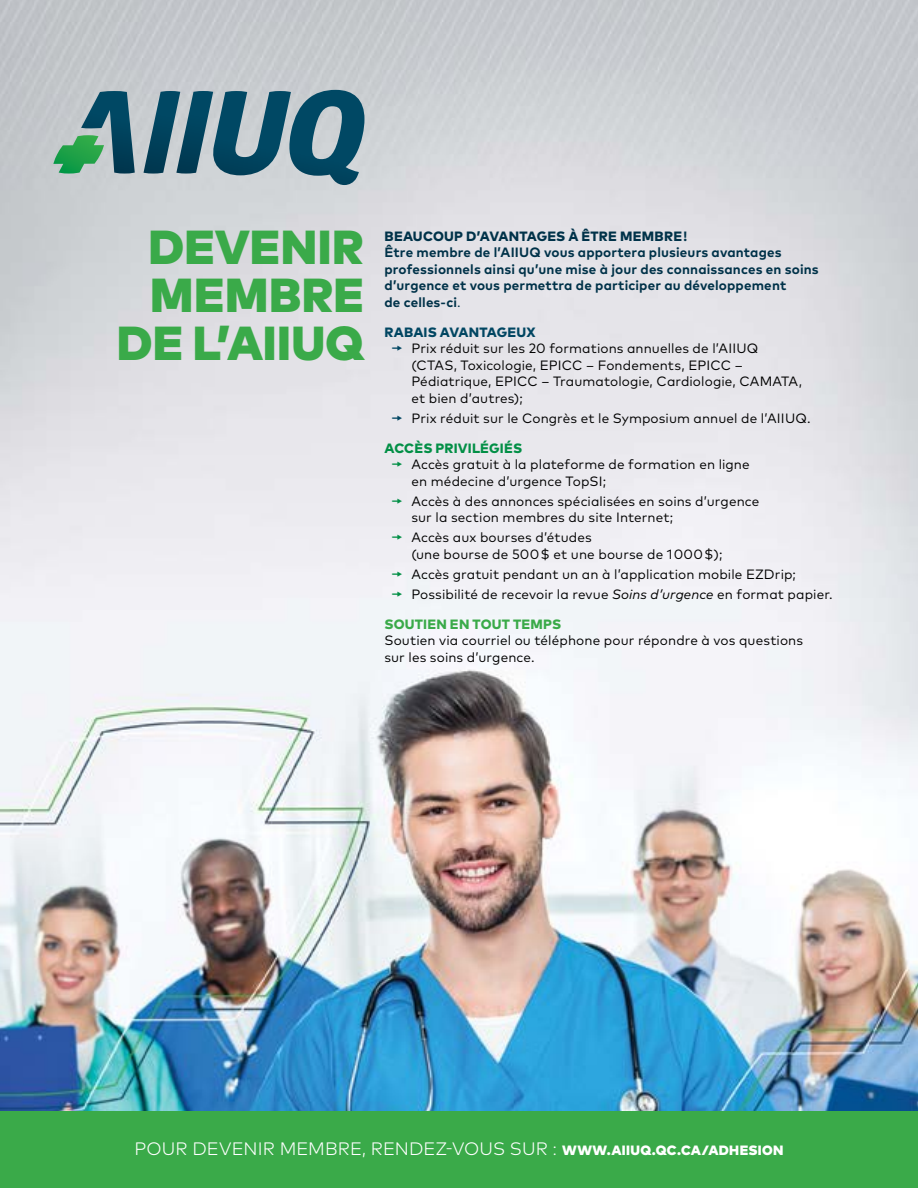
<style>
.page{position:relative;width:918px;height:1188px;background:#fff}
.page>*{position:absolute;margin:0;border:0;box-sizing:border-box;transform-origin:0 0}
.t1{font:900 47.7px/47.7px "Mark Pro";letter-spacing:.01em;color:#3aaa49;text-align:right}
.t2{font:300 18px "Mark Pro";letter-spacing:.005em;color:#fff}
.t3{font:13.5px/16.5px "Mark Pro";letter-spacing:.01em;color:#000}
.t4{font:700 13.5px/16.5px "Mark Pro";letter-spacing:.01em;color:#003249}
.t5{font:800 13.5px "Mark Pro";letter-spacing:.015em;color:#3aaa49}
.t6{font:800 13.5px "Mark Pro";letter-spacing:.01em;color:#014662}
.t7{font:800 13.5px "Mark Pro";letter-spacing:.01em;color:#028f46}
.s1{font-weight:800}
.s2{font-weight:400}
.s3{color:#014662}
.s4{color:#028f46}
.s5{font-style:italic}
.s6{font-weight:900;font-size:13.5px}
</style>
<div class="page">
<img style="left:0;top:0;width:918px;height:1111px">
<div style="left:0;top:1111px;width:918px;height:77px;background:#3aaa49"></div>
<svg style="left:53px;top:91px;width:82px;height:83px"></svg>
<svg style="left:144px;top:90px;width:220px;height:95px"></svg>
<h1 class="t1" style="left:117px;top:220px;width:249px">DEVENIR<br>MEMBRE<br>DE L’AIIUQ</h1>
<p class="t4" style="left:384px;top:227px;width:436px"><span class="s1">BEAUCOUP D’AVANTAGES À ÊTRE MEMBRE</span> !<br>Être membre de l’AIIUQ vous apportera plusieurs avantages professionnels ainsi qu’une mise à jour des connaissances en soins d’urgence et vous permettra de participer au développement<br>de celles-ci<span class="s2">.</span></p>
<p class="t6" style="left:384px;top:322px;width:153px">RABAIS AVANTAGEUX</p>
<p class="t3" style="left:411px;top:339px;width:392px;text-indent:-20px"><span class="s3">▼</span> Prix réduit sur les 20 formations annuelles de l’AIIUQ (CTAS, Toxicologie, EPICC – Fondements, EPICC – Pédiatrique, EPICC – Traumatologie, Cardiologie, CAMATA, et bien d’autres);</p>
<p class="t3" style="left:391px;top:409px;width:421px"><span class="s3">▼</span> Prix réduit sur le Congrès et le Symposium annuel de l’AIIUQ.</p>
<p class="t7" style="left:384px;top:438px;width:139px">ACCÈS PRIVILÉGIÉS</p>
<p class="t3" style="left:411px;top:455px;width:340px;text-indent:-20px"><span class="s4">▼</span> Accès gratuit à la plateforme de formation en ligne en médecine d’urgence TopSI;</p>
<p class="t3" style="left:411px;top:492px;width:349px;text-indent:-20px"><span class="s4">▼</span> Accès à des annonces spécialisées en soins d’urgence sur la section membres du site Internet;</p>
<p class="t3" style="left:411px;top:528px;width:313px;text-indent:-20px"><span class="s4">▼</span> Accès aux bourses d’études<br>(une bourse de 500 $ et une bourse de 1 000 $);</p>
<p class="t3" style="left:391px;top:565px;width:406px"><span class="s4">▼</span> Accès gratuit pendant un an à l’application mobile EZDrip;</p>
<p class="t3" style="left:391px;top:585px;width:443px"><span class="s4">▼</span> Possibilité de recevoir la revue <span class="s5">Soins d’urgence</span> en format papier.</p>
<p class="t5" style="left:384px;top:614px;width:178px">SOUTIEN EN TOUT TEMPS</p>
<p class="t3" style="left:384px;top:631px;width:420px">Soutien via courriel ou téléphone pour répondre à vos questions sur les soins d’urgence.</p>
<h2 class="t2" style="left:134px;top:1135px;width:651px">POUR DEVENIR MEMBRE, RENDEZ-VOUS SUR : <span class="s6">WWW.AIIUQ.QC.CA/ADHESION</span></h2>
</div>
